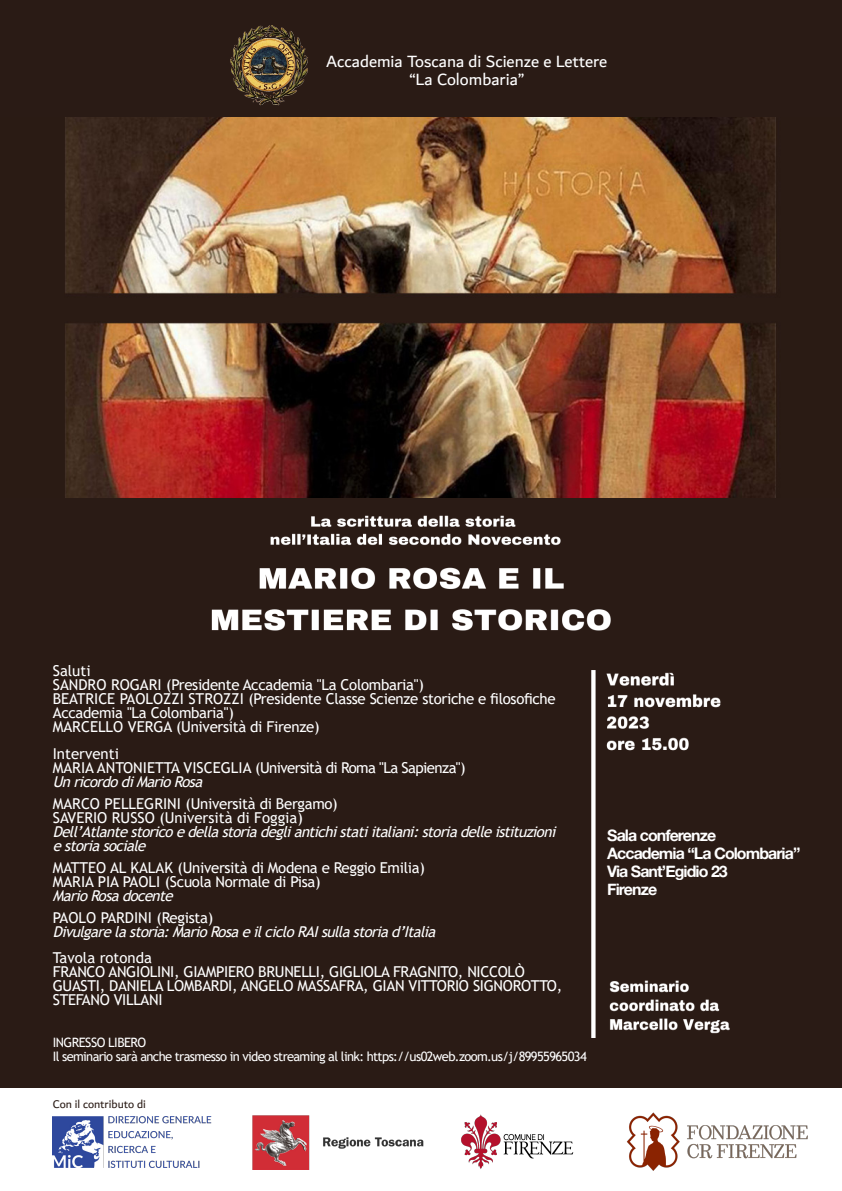
<style>
.page{position:relative;width:842px;height:1191px;background:#fff}
.page>*{position:absolute;margin:0;border:0;box-sizing:border-box;transform-origin:0 0}
.t1{font:17.5px/17.5px "Dubai";color:#fff;text-align:center}
.t2{font:16px/18px "Alte Haas Grotesk Bold";letter-spacing:-.06em;color:#fff}
.t3{font:15px/14px "Trebuchet MS";letter-spacing:-.02em;color:#fff}
.t4{font:italic 15px/14px "Trebuchet MS";color:#fff}
.t5{font:15px/14px "Trebuchet MS";letter-spacing:-.04em;color:#fff}
.t6{font:15px "Trebuchet MS";color:#fff}
.t7{font:12.9px "Trebuchet MS";letter-spacing:-.05em;color:#fff}
.t8{font:12px "Dubai";color:#2a1b15}
.s1{font-style:italic}
.s2{font-style:normal}
</style>
<div class="page">
<div style="left:0;top:0;width:842px;height:1087px;background:#2a1b15"></div>
<img style="left:65px;top:118px;width:711px;height:379px">
<img style="left:230px;top:25px;width:78px;height:81px">
<img style="left:53px;top:1116px;width:159px;height:51px">
<img style="left:252px;top:1115px;width:172px;height:54px">
<img style="left:627px;top:1112px;width:181px;height:59px">
<img style="left:461px;top:1114px;width:113px;height:55px">
<img style="left:211px;top:515px;width:400px;height:116px">
<img style="left:592px;top:670px;width:138px;height:367px">
<p class="t1" style="left:326px;top:52px;width:283px">Accademia Toscana di Scienze e Lettere “La Colombaria”</p>
<p class="t3" style="left:53px;top:664px;width:39px">Saluti</p>
<p class="t3" style="left:53px;top:678px;width:373px">SANDRO ROGARI (Presidente Accademia "La Colombaria")</p>
<p class="t3" style="left:53px;top:692px;width:504px">BEATRICE PAOLOZZI STROZZI (Presidente Classe Scienze storiche e filosofiche<br>Accademia "La Colombaria")<br>MARCELLO VERGA (Università di Firenze)</p>
<p class="t6" style="left:53px;top:744px;width:68px">Interventi</p>
<p class="t5" style="left:53px;top:760px;width:414px">MARIA ANTONIETTA VISCEGLIA (Università di Roma "La Sapienza")<br><span class="s1">UnricordodiMarioRosa</span></p>
<p class="t4" style="left:53px;top:796px;width:508px"><span class="s2">MARCO PELLEGRINI (Università di Bergamo)<br>SAVERIO RUSSO (Università di Foggia)<br></span>Dell’Atlantestoricoedellastoriadegliantichistatiitaliani:storiadelleistituzioni estoriasociale</p>
<p class="t3" style="left:53px;top:860px;width:374px">MATTEO AL KALAK (Università di Modena e Reggio Emilia)<br>MARIA PIA PAOLI (Scuola Normale di Pisa)</p>
<p class="t4" style="left:53px;top:888px;width:126px">MarioRosadocente</p>
<p class="t3" style="left:53px;top:910px;width:162px">PAOLO PARDINI (Regista)</p>
<p class="t4" style="left:53px;top:924px;width:388px">Divulgarelastoria:MarioRosaeilcicloRAIsullastoriad’Italia</p>
<p class="t6" style="left:53px;top:948px;width:101px">Tavola rotonda</p>
<p class="t3" style="left:53px;top:965px;width:511px">FRANCO ANGIOLINI, GIAMPIERO BRUNELLI, GIGLIOLA FRAGNITO, NICCOLÒ<br>GUASTI, DANIELA LOMBARDI, ANGELO MASSAFRA, GIAN VITTORIO SIGNOROTTO,<br>STEFANO VILLANI</p>
<p class="t7" style="left:53px;top:1034px;width:95px">INGRESSO LIBERO</p>
<p class="t7" style="left:53px;top:1048px;width:535px">Il seminario sarà anche trasmesso in video streaming al link: https://us02web.zoom.us/j/89955965034</p>
<p class="t8" style="left:53px;top:1096px;width:95px">Con il contributo di</p>
<p class="t2" style="left:607px;top:826px;width:195px">Sala conferenze<br>Accademia “La Colombaria”<br>Via Sant’Egidio 23</p>
<p class="t2" style="left:607px;top:880px;width:51px">Firenze</p>
</div>
